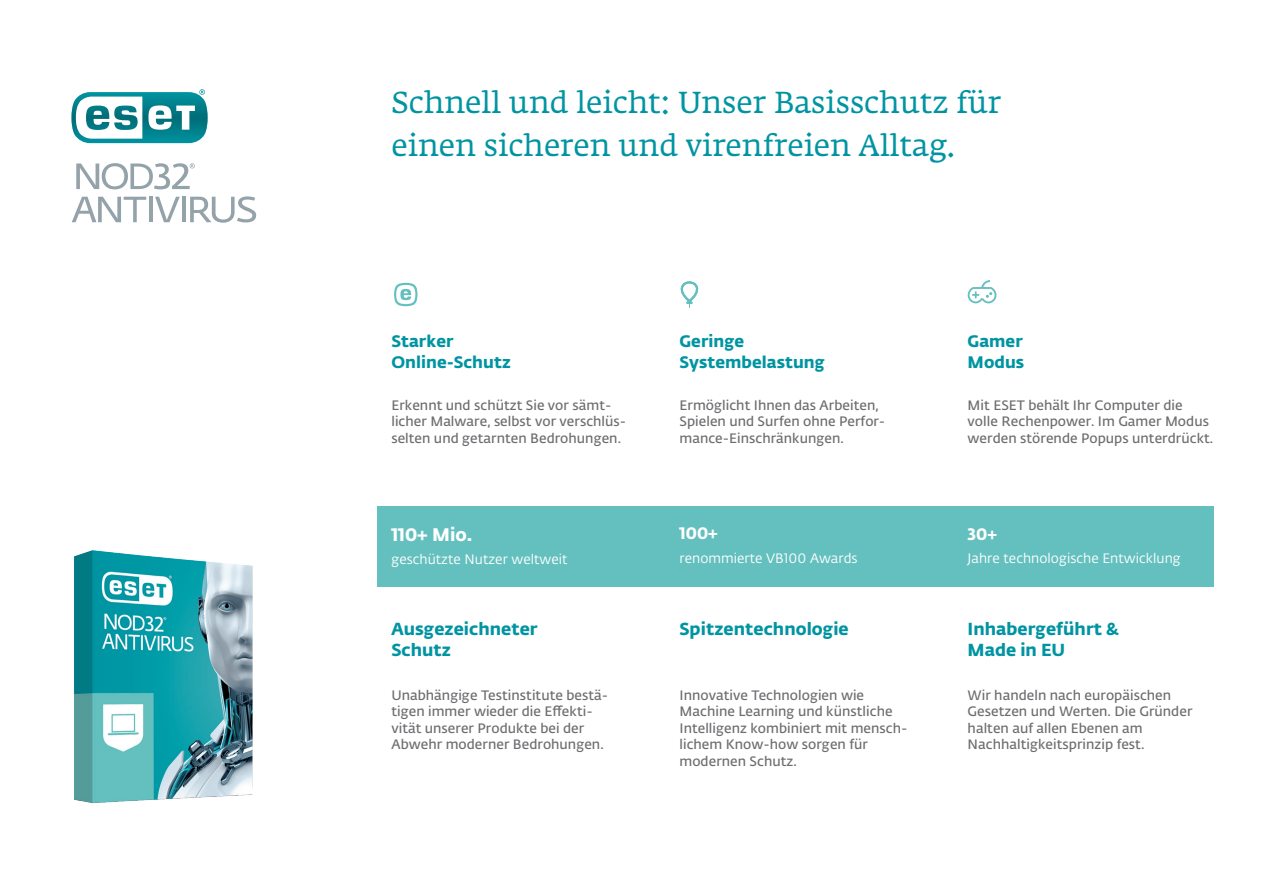
<style>
.page{position:relative;width:1263px;height:893px;background:#fff}
.page>*{position:absolute;margin:0;border:0;box-sizing:border-box;transform-origin:0 0}
.t1{font:30px/42.8px "Fedra Serif A Std";letter-spacing:.005em;color:#0094a2}
.t2{font:18px "Fedra Sans Alt Pro Bold LF";letter-spacing:.005em;color:#fff}
.t3{font:17.25px/21px "Fedra Sans Alt Pro Bold LF";letter-spacing:.005em;color:#0094a2}
.t4{font:16.5px/21px "Fedra Sans Alt Pro Bold LF";letter-spacing:.005em;color:#0094a2}
.t5{font:16.5px "Fedra Sans Alt Pro Bold LF";color:#fff}
.t6{font:13.5px/16.5px "Fedra Sans Alt Pro Demi LF";letter-spacing:.005em;color:#6c6d70}
.t7{font:13.5px "Fedra Sans Alt Pro Book LF";letter-spacing:.005em;color:#fff}
</style>
<div class="page">
<svg style="left:71px;top:89px;width:186px;height:715px"></svg>
<div style="left:377px;top:506px;width:836px;height:81px;background:#64c0bf"></div>
<h1 class="t1" style="left:391px;top:83px;width:611px">Schnell und leicht: Unser Basisschutz für einen sicheren und virenfreien Alltag.</h1>
<p class="t4" style="left:391px;top:329px;width:121px">Starker<br>Online-Schutz</p>
<p class="t4" style="left:679px;top:329px;width:147px">Geringe<br>Systembelastung</p>
<p class="t4" style="left:968px;top:330px;width:58px">Gamer<br>Modus</p>
<p class="t6" style="left:391px;top:396px;width:236px">Erkennt und schützt Sie vor sämt&shy;licher Malware, selbst vor verschlüs&shy;selten und getarnten Bedrohungen.</p>
<p class="t6" style="left:679px;top:396px;width:207px">Ermöglicht Ihnen das Arbeiten,<br>Spielen und Surfen ohne Perfor&shy;mance-Einschränkungen.</p>
<p class="t6" style="left:968px;top:396px;width:247px">Mit ESET behält Ihr Computer die volle Rechenpower. Im Gamer Modus werden störende Popups unterdrückt.</p>
<h2 class="t2" style="left:391px;top:520px;width:83px">110+ Mio.</h2>
<p class="t7" style="left:391px;top:550px;width:178px">geschützte Nutzer weltweit</p>
<p class="t5" style="left:679px;top:520px;width:40px">100+</p>
<p class="t7" style="left:679px;top:549px;width:180px">renommierte VB100 Awards</p>
<p class="t5" style="left:968px;top:521px;width:31px">30+</p>
<p class="t7" style="left:968px;top:549px;width:215px">Jahre technologische Entwicklung</p>
<p class="t3" style="left:391px;top:617px;width:148px">Ausgezeichneter<br>Schutz</p>
<p class="t3" style="left:679px;top:617px;width:171px">Spitzentechnologie</p>
<p class="t3" style="left:968px;top:617px;width:153px">Inhabergeführt &amp;<br>Made in EU</p>
<p class="t6" style="left:391px;top:686px;width:218px">Unabhängige Testinstitute bestä&shy;tigen immer wieder die Effekti&shy;vität unserer Produkte bei der<br>Abwehr moderner Bedrohungen.</p>
<p class="t6" style="left:679px;top:686px;width:229px">Innovative Technologien wie<br>Machine Learning und künstliche<br>Intelligenz kombiniert mit mensch&shy;lichem Know-how sorgen für modernen Schutz.</p>
<p class="t6" style="left:968px;top:686px;width:226px">Wir handeln nach europäischen<br>Gesetzen und Werten. Die Gründer halten auf allen Ebenen am<br>Nachhaltigkeitsprinzip fest.</p>
</div>
